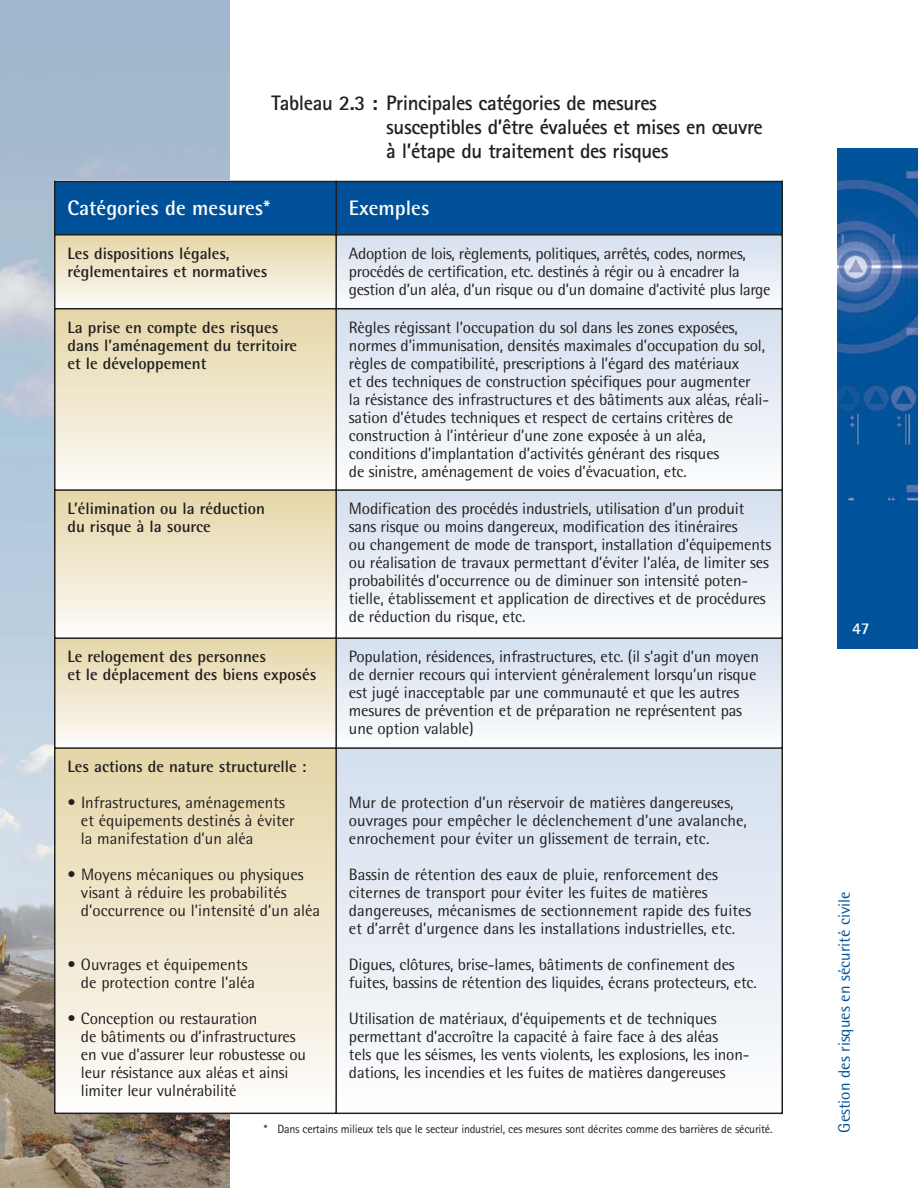
<style>
.page{position:relative;width:918px;height:1188px;background:#fff}
.page>*{position:absolute;margin:0;border:0;box-sizing:border-box;transform-origin:0 0}
.t1{font:700 21px/24px "Rotis Sans Serif";letter-spacing:-.02em;color:#221f1f}
.t2{font:700 21px "Rotis Semi Sans";color:#fff}
.t3{font:16.5px/18px "Rotis Semi Sans";letter-spacing:-.01em;color:#221f1f}
.t4{font:700 16.5px/18px "Rotis Semi Sans";color:#221f1f}
.t5{font:16.5px "Rotis Semi Sans";color:#005199}
.t6{font:700 16.5px "Rotis Semi Sans";color:#fff}
.t7{font:12px "Rotis Sans Serif";letter-spacing:-.02em;color:#221f1f}
</style>
<div class="page">
<img style="left:0;top:0;width:230px;height:1188px">
<img style="left:837px;top:148px;width:81px;height:500px">
<div style="left:55px;top:182px;width:281px;height:53px;background:#005199"></div>
<div style="left:336px;top:182px;width:446px;height:53px;background:#005199"></div>
<div style="left:56px;top:236px;width:279px;height:72px;background:linear-gradient(to bottom,#e5d6a8,#fcfaf6)"></div>
<div style="left:337px;top:236px;width:445px;height:72px;background:linear-gradient(to bottom,#d4dfee,#fbfcfd)"></div>
<div style="left:56px;top:309px;width:279px;height:180px;background:linear-gradient(to bottom,#e4d5a7,#fdfbf9)"></div>
<div style="left:337px;top:309px;width:445px;height:180px;background:linear-gradient(to bottom,#d3deee,#fbfcfd)"></div>
<div style="left:56px;top:491px;width:279px;height:146px;background:linear-gradient(to bottom,#e5d6a7,#fdfbf8)"></div>
<div style="left:337px;top:491px;width:445px;height:146px;background:linear-gradient(to bottom,#d3deee,#fbfcfd)"></div>
<div style="left:56px;top:639px;width:279px;height:108px;background:linear-gradient(to bottom,#e5d6a7,#fcfbf7)"></div>
<div style="left:337px;top:639px;width:445px;height:108px;background:linear-gradient(to bottom,#d3deee,#fbfcfd)"></div>
<div style="left:56px;top:749px;width:279px;height:364px;background:linear-gradient(to bottom,#e4d5a6,#fdfcfa)"></div>
<div style="left:337px;top:749px;width:445px;height:364px;background:linear-gradient(to bottom,#d3deee,#fcfdfe)"></div>
<hr style="left:54px;top:181px;width:2px;height:933px;background:#221f1f">
<hr style="left:335px;top:181px;width:2px;height:933px;background:#221f1f">
<hr style="left:782px;top:181px;width:1px;height:933px;background:#221f1f">
<hr style="left:54px;top:181px;width:729px;height:1px;background:#221f1f">
<hr style="left:54px;top:234px;width:729px;height:2px;background:#221f1f">
<hr style="left:54px;top:308px;width:729px;height:1px;background:#221f1f">
<hr style="left:54px;top:489px;width:729px;height:2px;background:#221f1f">
<hr style="left:54px;top:637px;width:729px;height:2px;background:#221f1f">
<hr style="left:54px;top:747px;width:729px;height:2px;background:#221f1f">
<hr style="left:54px;top:1113px;width:729px;height:1px;background:#221f1f">
<p class="t1" style="left:386px;top:93px;width:378px;text-indent:-115px">Tableau 2.3 : Principales catégories de mesures<br>susceptibles d’être évaluées et mises en œuvre à l’étape du traitement des risques</p>
<p class="t2" style="left:68px;top:200px;width:204px">Catégories de mesures*</p>
<p class="t2" style="left:349px;top:200px;width:82px">Exemples</p>
<p class="t4" style="left:68px;top:246px;width:202px">Les dispositions légales, réglementaires et normatives</p>
<p class="t3" style="left:349px;top:246px;width:423px">Adoption de lois, règlements, politiques, arrêtés, codes, normes, procédés de certification, etc. destinés à régir ou à encadrer la gestion d’un aléa, d’un risque ou d’un domaine d’activité plus large</p>
<p class="t4" style="left:68px;top:320px;width:231px">La prise en compte des risques dans l’aménagement du territoire et le développement</p>
<p class="t3" style="left:349px;top:320px;width:422px">Règles régissant l’occupation du sol dans les zones exposées, normes d’immunisation, densités maximales d’occupation du sol, règles de compatibilité, prescriptions à l’égard des matériaux<br>et des techniques de construction spécifiques pour augmenter<br>la résistance des infrastructures et des bâtiments aux aléas, réali&shy;sation d’études techniques et respect de certains critères de construction à l’intérieur d’une zone exposée à un aléa, conditions d’implantation d’activités générant des risques<br>de sinistre, aménagement de voies d’évacuation, etc.</p>
<p class="t4" style="left:68px;top:501px;width:199px">L’élimination ou la réduction du risque à la source</p>
<p class="t3" style="left:349px;top:501px;width:424px">Modification des procédés industriels, utilisation d’un produit sans risque ou moins dangereux, modification des itinéraires<br>ou changement de mode de transport, installation d’équipements ou réalisation de travaux permettant d’éviter l’aléa, de limiter ses probabilités d’occurrence ou de diminuer son intensité poten&shy;tielle, établissement et application de directives et de procédures de réduction du risque, etc.</p>
<p class="t4" style="left:68px;top:649px;width:251px">Le relogement des personnes<br>et le déplacement des biens exposés</p>
<p class="t3" style="left:349px;top:649px;width:411px">Population, résidences, infrastructures, etc. (il s’agit d’un moyen de dernier recours qui intervient généralement lorsqu’un risque est jugé inacceptable par une communauté et que les autres mesures de prévention et de préparation ne représentent pas une option valable)</p>
<p class="t4" style="left:68px;top:759px;width:240px">Les actions de nature structurelle :</p>
<p class="t3" style="left:81px;top:795px;width:215px;text-indent:-13px">• Infrastructures, aménagements et équipements destinés à éviter la manifestation d’un aléa</p>
<p class="t3" style="left:81px;top:867px;width:241px;text-indent:-13px">• Moyens mécaniques ou physiques visant à réduire les probabilités d’occurrence ou l’intensité d’un aléa</p>
<p class="t3" style="left:349px;top:795px;width:399px">Mur de protection d’un réservoir de matières dangereuses, ouvrages pour empêcher le déclenchement d’une avalanche, enrochement pour éviter un glissement de terrain, etc.</p>
<p class="t3" style="left:349px;top:867px;width:404px">Bassin de rétention des eaux de pluie, renforcement des citernes de transport pour éviter les fuites de matières dangereuses, mécanismes de sectionnement rapide des fuites et d’arrêt d’urgence dans les installations industrielles, etc.</p>
<p class="t3" style="left:349px;top:957px;width:409px">Digues, clôtures, brise-lames, bâtiments de confinement des fuites, bassins de rétention des liquides, écrans protecteurs, etc.</p>
<p class="t3" style="left:349px;top:1011px;width:402px">Utilisation de matériaux, d’équipements et de techniques permettant d’accroître la capacité à faire face à des aléas<br>tels que les séismes, les vents violents, les explosions, les inon&shy;dations, les incendies et les fuites de matières dangereuses</p>
<p class="t3" style="left:81px;top:957px;width:176px;text-indent:-13px">• Ouvrages et équipements de protection contre l’aléa</p>
<p class="t3" style="left:81px;top:1011px;width:227px;text-indent:-13px">• Conception ou restauration<br>de bâtiments ou d’infrastructures en vue d’assurer leur robustesse ou leur résistance aux aléas et ainsi limiter leur vulnérabilité</p>
<p class="t7" style="left:264px;top:1125px;width:510px">* Dans certains milieux tels que le secteur industriel, ces mesures sont décrites comme des barrières de sécurité.</p>
<p class="t6" style="left:852px;top:622px;width:19px">47</p>
<p class="t5" style="left:838px;top:1132px;width:243px;rotate:-90deg">Gestion des risques en sécurité civile</p>
</div>
